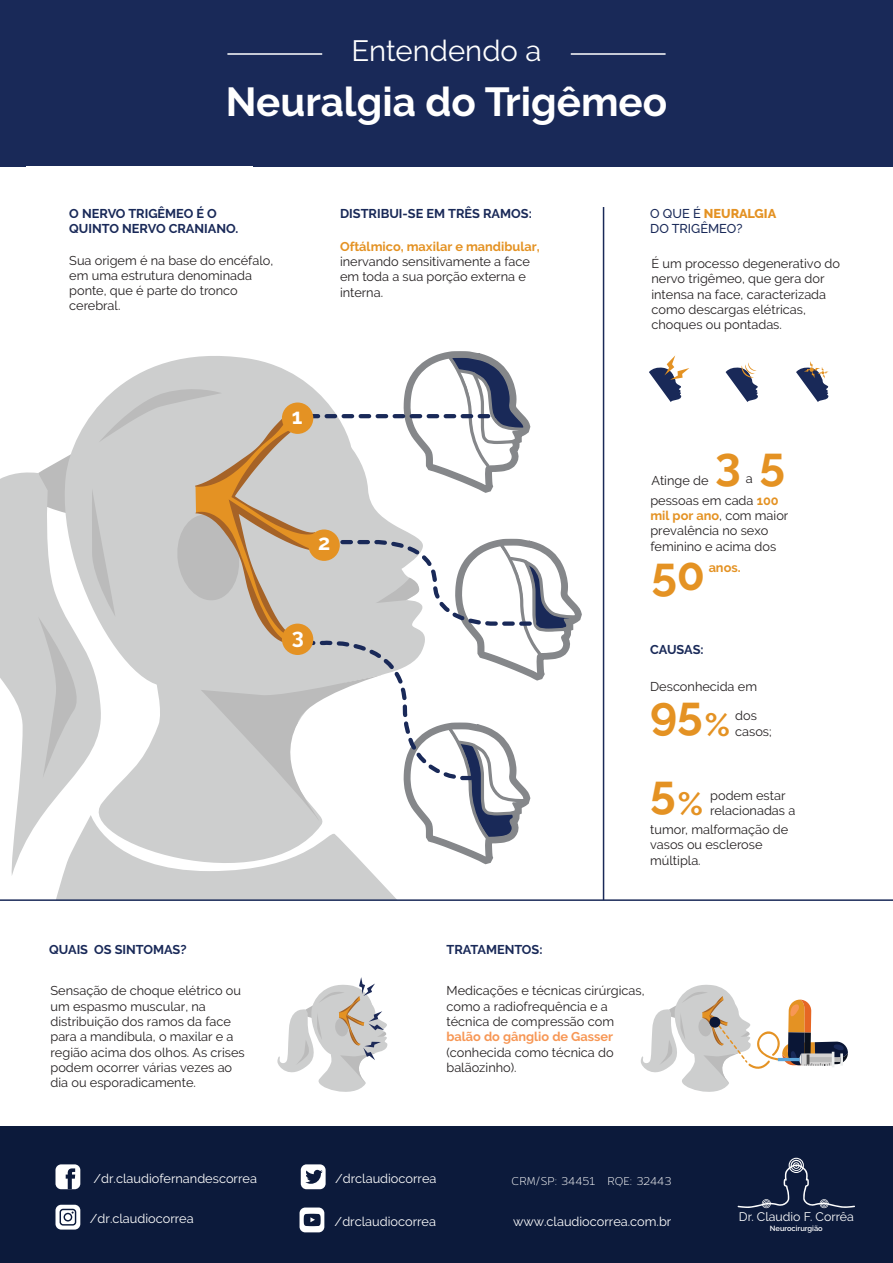
<style>
.page{position:relative;width:893px;height:1263px;background:#fff}
.page>*{position:absolute;margin:0;border:0;box-sizing:border-box;transform-origin:0 0}
.t1{font:700 46.05px/79.8px "Raleway";color:#e49223}
.t2{font:700 40.35px "Raleway";color:#fff}
.t3{font:700 32.1px "Raleway";color:#e49223}
.t4{font:29.25px "Raleway";color:#fff}
.t5{font:700 21.6px "Raleway";color:#fff}
.t6{font:12.75px/15.3px "Raleway";color:#231f20}
.t7{font:12.75px "Raleway";color:#fff}
.t8{font:700 12.75px/15.3px "Raleway";color:#192958}
.t9{font:700 12.75px "Raleway";color:#e49223}
.t10{font:500 12.75px/15.3px "Raleway";color:#192958}
.t11{font:700 12.75px "Raleway";color:#f79755}
.t12{font:12.3px "Raleway";color:#fff}
.t13{font:300 11.7px "Rigo";color:#fff}
.t14{font:600 7.5px "Raleway";color:#fff}
.s1{font-weight:800;color:#e49223}
.s2{font-weight:700;color:#e49223}
</style>
<div class="page">
<div style="left:0;top:0;width:893px;height:166px;background:#192958"></div>
<div style="left:0;top:1127px;width:893px;height:136px;background:#0c1a3b"></div>
<svg style="left:641px;top:984px;width:207px;height:108px"></svg>
<svg style="left:0;top:352px;width:579px;height:547px"></svg>
<hr style="left:603px;top:207px;width:1px;height:693px;background:#192958">
<hr style="left:0;top:899px;width:893px;height:2px;background:#192958">
<svg style="left:277px;top:977px;width:111px;height:115px"></svg>
<div style="left:709px;top:1017px;width:11px;height:11px;background:#0a1636;border-radius:50%"></div>
<svg style="left:649px;top:355px;width:40px;height:47px"></svg>
<svg style="left:725px;top:362px;width:33px;height:40px"></svg>
<svg style="left:796px;top:361px;width:33px;height:41px"></svg>
<div style="left:55px;top:1164px;width:25px;height:25px;background:#fff;border-radius:6px"></div>
<svg style="left:66px;top:1168px;width:9px;height:21px"></svg>
<div style="left:301px;top:1164px;width:25px;height:25px;background:#fff;border-radius:6px"></div>
<svg style="left:305px;top:1170px;width:18px;height:14px"></svg>
<div style="left:300px;top:1207px;width:24px;height:25px;background:#fff;border-radius:6px"></div>
<svg style="left:304px;top:1214px;width:17px;height:12px"></svg>
<svg style="left:56px;top:1205px;width:24px;height:24px"></svg>
<svg style="left:60px;top:1209px;width:16px;height:16px"></svg>
<svg style="left:738px;top:1158px;width:117px;height:50px"></svg>
<hr style="left:571px;top:53px;width:95px;height:2px;background:#fff">
<hr style="left:227px;top:53px;width:95px;height:2px;background:#fff">
<h3 class="t4" style="left:352px;top:34px;width:191px">Entendendo a</h3>
<h2 class="t2" style="left:226px;top:79px;width:443px">Neuralgia do Trigêmeo</h2>
<p class="t8" style="left:69px;top:205px;width:171px">O NERVO TRIGÊMEO É O<br>QUINTO NERVO CRANIANO.</p>
<p class="t8" style="left:340px;top:206px;width:193px">DISTRIBUI-SE EM TRÊS RAMOS:</p>
<p class="t6" style="left:69px;top:252px;width:205px">Sua origem é na base do encéfalo, em uma estrutura denominada ponte, que é parte do tronco cerebral.</p>
<p class="t9" style="left:340px;top:239px;width:201px">Oftálmico, maxilar e mandibular,</p>
<p class="t6" style="left:340px;top:254px;width:191px">inervando sensitivamente a face em toda a sua porção externa e interna.</p>
<h3 class="t5" style="left:292px;top:404px;width:12px">1</h3>
<h3 class="t5" style="left:318px;top:530px;width:14px">2</h3>
<h3 class="t5" style="left:292px;top:624px;width:14px">3</h3>
<p class="t8" style="left:49px;top:941px;width:139px">QUAIS OS SINTOMAS?</p>
<p class="t8" style="left:446px;top:941px;width:98px">TRATAMENTOS:</p>
<p class="t10" style="left:650px;top:205px;width:128px">O QUE É <span class="s1">NEURALGIA<br></span>DO TRIGÊMEO?</p>
<p class="t6" style="left:651px;top:256px;width:190px">É um processo degenerativo do nervo trigêmeo, que gera dor intensa na face, caracterizada como descargas elétricas, choques ou pontadas.</p>
<h1 class="t1" style="left:715px;top:424px;width:71px">3 5</h1>
<p class="t6" style="left:651px;top:473px;width:59px">Atinge de</p>
<p class="t6" style="left:650px;top:468px;width:130px;line-height:21.8px;text-indent:95px">a pessoas em cada <span class="s2">100</span></p>
<p class="t6" style="left:650px;top:508px;width:140px"><span class="s2">mil por ano</span>, com maior prevalência no sexo feminino e acima dos</p>
<h1 class="t1" style="left:651px;top:534px;width:55px">50</h1>
<p class="t9" style="left:709px;top:560px;width:33px">anos.</p>
<p class="t8" style="left:650px;top:642px;width:55px">CAUSAS:</p>
<p class="t6" style="left:650px;top:678px;width:108px">Desconhecida em</p>
<h1 class="t1" style="left:650px;top:673px;width:54px">95<br>5</h1>
<p class="t6" style="left:735px;top:708px;width:23px">dos</p>
<h3 class="t3" style="left:705px;top:706px;width:27px">%</h3>
<p class="t6" style="left:735px;top:723px;width:38px">casos;</p>
<p class="t6" style="left:710px;top:788px;width:87px">podem estar relacionadas a</p>
<p class="t6" style="left:650px;top:822px;width:140px">tumor, malformação de vasos ou esclerose múltipla.</p>
<h3 class="t3" style="left:678px;top:785px;width:27px">%</h3>
<p class="t6" style="left:51px;top:983px;width:196px">Sensação de choque elétrico ou um espasmo muscular, na distribuição dos ramos da face para a mandíbula, o maxilar e a região acima dos olhos. As crises podem ocorrer várias vezes ao dia ou esporadicamente.</p>
<p class="t6" style="left:446px;top:983px;width:200px">Medicações e técnicas cirúrgicas, como a radiofrequência e a técnica de compressão com</p>
<p class="t11" style="left:446px;top:1029px;width:168px">balão do gânglio de Gasser</p>
<p class="t6" style="left:446px;top:1044px;width:169px">(conhecida como técnica do balãozinho).</p>
<p class="t7" style="left:94px;top:1171px;width:165px">/dr.claudiofernandescorrea</p>
<p class="t7" style="left:335px;top:1171px;width:103px">/drclaudiocorrea</p>
<p class="t7" style="left:90px;top:1211px;width:105px">/dr.claudiocorrea</p>
<p class="t7" style="left:335px;top:1214px;width:103px">/drclaudiocorrea</p>
<p class="t7" style="left:513px;top:1214px;width:160px">www.claudiocorrea.com.br</p>
<p class="t13" style="left:512px;top:1174px;width:161px">CRM/SP: 34451 RQE: 32443</p>
<p class="t12" style="left:739px;top:1209px;width:116px">Dr. Claudio F. Corrêa</p>
<p class="t14" style="left:770px;top:1224px;width:54px">Neurocirurgião</p>
</div>
